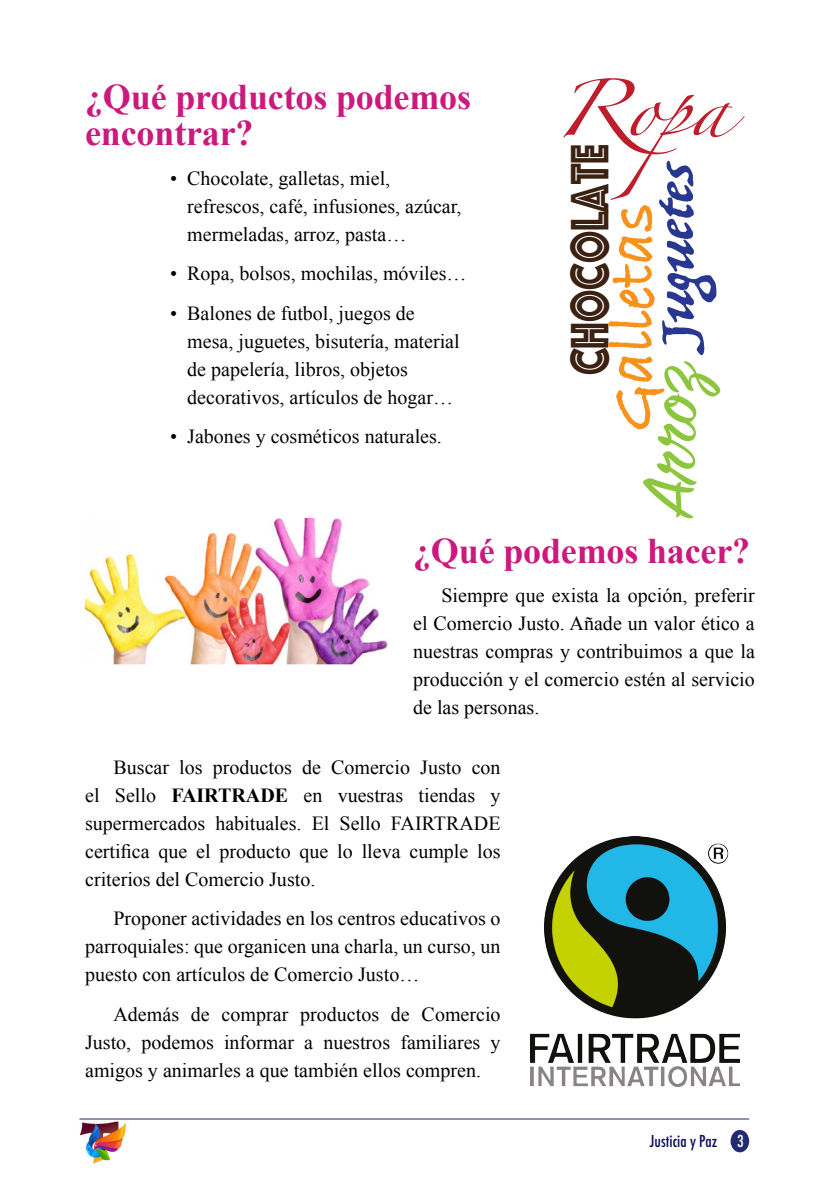
<style>
.page{position:relative;width:840px;height:1191px;background:#fff}
.page>*{position:absolute;margin:0;border:0;box-sizing:border-box;transform-origin:0 0}
.t1{font:700 69px "Bradley Hand ITCTT";color:#f7931d;scale:.92 1}
.t2{font:56px "Phosphate Inline";color:#3a2111;scale:.78 1}
.t3{font:53.2px "Trattatello";color:#283890;scale:1.32 1}
.t4{font:51px "Zapfino";color:#be1d2c;scale:1.09 1}
.t5{font:700 36px/36px "Times New Roman";letter-spacing:-.005em;color:#cb197d}
.t6{font:20px/28px "Times New Roman";color:#000;text-align:justify}
.t7{font:500 condensed 16px "Futura";color:#0e0e60}
.s1{font-weight:700}
.s2{color:#fff}
</style>
<div class="page">
<div style="left:730px;top:1130px;width:18px;height:22px;background:#212a73;border-radius:50%"></div>
<hr style="left:79px;top:1118px;width:669px;height:1px;background:#212a73">
<img style="left:80px;top:1121px;width:47px;height:43px">
<img style="left:530px;top:836px;width:208px;height:250px">
<svg style="left:643px;top:361px;width:77px;height:158px"></svg>
<img style="left:85px;top:518px;width:303px;height:146px">
<p class="t5" style="left:85px;top:78px;width:387px">¿Qué productos podemos encontrar?</p>
<p class="t6" style="left:187px;top:164px;width:276px;text-align:left;text-indent:-17px">• Chocolate, galletas, miel, refrescos, café, infusiones, azúcar, mermeladas, arroz, pasta…</p>
<p class="t6" style="left:170px;top:259px;width:297px">• Ropa, bolsos, mochilas, móviles…</p>
<p class="t6" style="left:187px;top:298px;width:274px;text-align:left;text-indent:-17px">• Balones de futbol, juegos de mesa, juguetes, bisutería, material de papelería, libros, objetos decorativos, artículos de hogar…</p>
<p class="t6" style="left:170px;top:422px;width:273px">• Jabones y cosméticos naturales.</p>
<h3 class="t4" style="left:553px;top:87px;width:187px">Ropa</h3>
<h2 class="t2" style="left:549px;top:375px;width:298px;rotate:-90deg">Chocolate</h2>
<h3 class="t3" style="left:642px;top:344px;width:142px;rotate:-90deg">Juguetes</h3>
<h1 class="t1" style="left:579px;top:431px;width:250px;rotate:-90deg">Galletas</h1>
<p class="t5" style="left:413px;top:532px;width:338px">¿Qué podemos hacer?</p>
<p class="t6" style="left:413px;top:581px;width:343px;text-indent:28px">Siempre que exista la opción, preferir el Comercio Justo. Añade un valor ético a nuestras compras y contribuimos a que la producción y el comercio estén al servicio de las personas.</p>
<p class="t6" style="left:85px;top:753px;width:417px;text-indent:28px">Buscar los productos de Comercio Justo con el Sello <span class="s1">FAIRTRADE</span> en vuestras tiendas y supermercados habituales. El Sello FAIRTRADE certifica que el producto que lo lleva cumple los criterios del Comercio Justo.</p>
<p class="t6" style="left:85px;top:904px;width:417px;text-indent:28px">Proponer actividades en los centros educativos o parroquiales: que organicen una charla, un curso, un puesto con artículos de Comercio Justo…</p>
<p class="t6" style="left:85px;top:999px;width:417px;text-indent:28px">Además de comprar productos de Comercio Justo, podemos informar a nuestros familiares y amigos y animarles a que también ellos compren.</p>
<p class="t7" style="left:649px;top:1130px;width:95px">Justicia y Paz <span class="s2">3</span></p>
</div>
